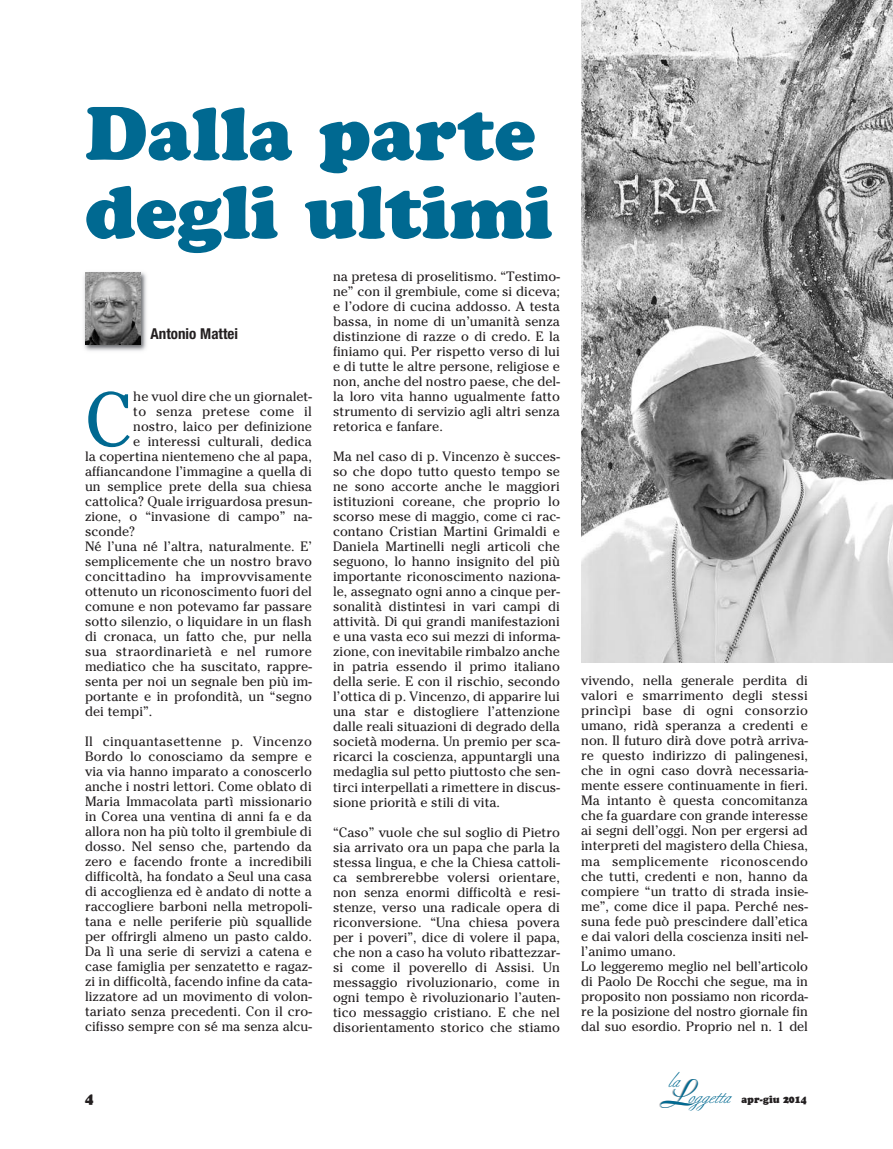
<style>
.page{position:relative;width:893px;height:1149px;background:#fff}
.page>*{position:absolute;margin:0;border:0;box-sizing:border-box;transform-origin:0 0}
.t1{font:75.45px "Cheltenham";color:#006991}
.t2{font:900 74.25px/78.3px "Cooper";color:#006991}
.t3{font:19.2px "Berthold Script";color:#006991}
.t4{font:700 condensed 15px "Helvetica Neue";color:#231f20}
.t5{font:13.5px/15px "Cheltenham";color:#231f20;text-align:justify}
.t6{font:13.5px "Cheltenham";letter-spacing:.02em;color:#231f20}
.t7{font:900 13.5px "Cooper BT";color:#231f20}
.t8{font:900 9.9px "Cooper BT";color:#231f20;scale:.95 1}
.s1{font-family:"Boulevard";font-size:35.85px;color:#a8a9ad}
</style>
<div class="page">
<img style="left:84px;top:272px;width:63px;height:79px">
<img style="left:85px;top:272px;width:55px;height:72px">
<img style="left:581px;top:0;width:312px;height:662px">
<h2 class="t2" style="left:85px;top:95px;width:469px">Dalla parte degli ultimi</h2>
<p class="t4" style="left:151px;top:328px;width:89px">Antonio Mattei</p>
<h1 class="t1" style="left:85px;top:373px;width:50px">C</h1>
<p class="t5" style="left:133px;top:388px;width:180px">he vuol dire che un giornalet-</p>
<p class="t6" style="left:133px;top:402px;width:180px">to senza pretese come il</p>
<p class="t5" style="left:133px;top:418px;width:180px">nostro, laico per definizione</p>
<p class="t5" style="left:133px;top:433px;width:180px">e interessi culturali, dedica</p>
<p class="t5" style="left:85px;top:448px;width:228px">la copertina nientemeno che al papa,</p>
<p class="t5" style="left:85px;top:463px;width:228px">affiancandone l’immagine a quella di</p>
<p class="t5" style="left:85px;top:478px;width:228px">un semplice prete della sua chiesa</p>
<p class="t5" style="left:85px;top:493px;width:228px">cattolica? Quale irriguardosa presun-</p>
<p class="t5" style="left:85px;top:508px;width:228px">zione, o “invasione di campo” na-</p>
<p class="t5" style="left:85px;top:523px;width:52px">sconde?</p>
<p class="t5" style="left:85px;top:538px;width:228px">Né l’una né l’altra, naturalmente. E’</p>
<p class="t5" style="left:85px;top:553px;width:228px">semplicemente che un nostro bravo</p>
<p class="t6" style="left:85px;top:567px;width:228px">concittadino ha improvvisamente</p>
<p class="t5" style="left:85px;top:583px;width:228px">ottenuto un riconoscimento fuori del</p>
<p class="t5" style="left:85px;top:598px;width:228px">comune e non potevamo far passare</p>
<p class="t5" style="left:85px;top:613px;width:228px">sotto silenzio, o liquidare in un flash</p>
<p class="t5" style="left:85px;top:628px;width:228px">di cronaca, un fatto che, pur nella</p>
<p class="t6" style="left:85px;top:642px;width:228px">sua straordinarietà e nel rumore</p>
<p class="t5" style="left:85px;top:658px;width:228px">mediatico che ha suscitato, rappre-</p>
<p class="t5" style="left:85px;top:673px;width:228px">senta per noi un segnale ben più im-</p>
<p class="t5" style="left:85px;top:688px;width:228px">portante e in profondità, un “segno</p>
<p class="t5" style="left:85px;top:703px;width:69px">dei tempi”.</p>
<p class="t5" style="left:85px;top:733px;width:228px">Il cinquantasettenne p. Vincenzo Bordo lo conosciamo da sempre e via via hanno imparato a conoscerlo anche i nostri lettori. Come oblato di Maria Immacolata partì missionario in Corea una ventina di anni fa e da allora non ha più tolto il grembiule di dosso. Nel senso che, partendo da zero e facendo fronte a incredibili difficoltà, ha fondato a Seul una casa di accoglienza ed è andato di notte a raccogliere barboni nella metropoli&shy;tana e nelle periferie più squallide per offrirgli almeno un pasto caldo.<br>Da lì una serie di servizi a catena e case famiglia per senzatetto e ragaz&shy;zi in difficoltà, facendo infine da cata&shy;lizzatore ad un movimento di volon&shy;tariato senza precedenti. Con il cro&shy;cifisso sempre con sé ma senza alcu-</p>
<p class="t5" style="left:333px;top:269px;width:228px">na pretesa di proselitismo. “Testimo&shy;ne” con il grembiule, come si diceva; e l’odore di cucina addosso. A testa bassa, in nome di un’umanità senza distinzione di razze o di credo. E la finiamo qui. Per rispetto verso di lui e di tutte le altre persone, religiose e non, anche del nostro paese, che del&shy;la loro vita hanno ugualmente fatto strumento di servizio agli altri senza retorica e fanfare.</p>
<p class="t5" style="left:333px;top:449px;width:228px">Ma nel caso di p. Vincenzo è succes&shy;so che dopo tutto questo tempo se ne sono accorte anche le maggiori istituzioni coreane, che proprio lo scorso mese di maggio, come ci rac&shy;contano Cristian Martini Grimaldi e Daniela Martinelli negli articoli che seguono, lo hanno insignito del più importante riconoscimento naziona&shy;le, assegnato ogni anno a cinque per&shy;sonalità distintesi in vari campi di attività. Di qui grandi manifestazioni e una vasta eco sui mezzi di informa&shy;zione, con inevitabile rimbalzo anche in patria essendo il primo italiano della serie. E con il rischio, secondo l’ottica di p. Vincenzo, di apparire lui una star e distogliere l’attenzione dalle reali situazioni di degrado della società moderna. Un premio per sca&shy;ricarci la coscienza, appuntargli una medaglia sul petto piuttosto che sen&shy;tirci interpellati a rimettere in discus&shy;sione priorità e stili di vita.</p>
<p class="t5" style="left:333px;top:824px;width:228px">“Caso” vuole che sul soglio di Pietro sia arrivato ora un papa che parla la stessa lingua, e che la Chiesa cattoli&shy;ca sembrerebbe volersi orientare, non senza enormi difficoltà e resi&shy;stenze, verso una radicale opera di riconversione. “Una chiesa povera per i poveri”, dice di volere il papa, che non a caso ha voluto ribattezzar&shy;si come il poverello di Assisi. Un messaggio rivoluzionario, come in ogni tempo è rivoluzionario l’auten&shy;tico messaggio cristiano. E che nel disorientamento storico che stiamo</p>
<p class="t7" style="left:85px;top:1093px;width:10px">4</p>
<p class="t5" style="left:581px;top:672px;width:228px;text-align:left">vivendo, nella generale perdita di valori e smarrimento degli stessi princìpi base di ogni consorzio umano, ridà speranza a credenti e non. Il futuro dirà dove potrà arriva&shy;re questo indirizzo di palingenesi, che in ogni caso dovrà necessaria&shy;mente essere continuamente in fieri.<br>Ma intanto è questa concomitanza che fa guardare con grande interesse ai segni dell’oggi. Non per ergersi ad interpreti del magistero della Chiesa, ma semplicemente riconoscendo che tutti, credenti e non, hanno da compiere “un tratto di strada insie&shy;me”, come dice il papa. Perché nes&shy;suna fede può prescindere dall’etica e dai valori della coscienza insiti nel&shy;l’animo umano.<br>Lo leggeremo meglio nel bell’articolo di Paolo De Rocchi che segue, ma in proposito non possiamo non ricorda&shy;re la posizione del nostro giornale fin dal suo esordio. Proprio nel n. 1 del</p>
<h3 class="t3" style="left:667px;top:1071px;width:13px">la</h3>
<h3 class="t3" style="left:658px;top:1087px;width:73px"><span class="s1">L</span>oggetta</h3>
<p class="t8" style="left:741px;top:1095px;width:70px">apr-giu 2014</p>
</div>
